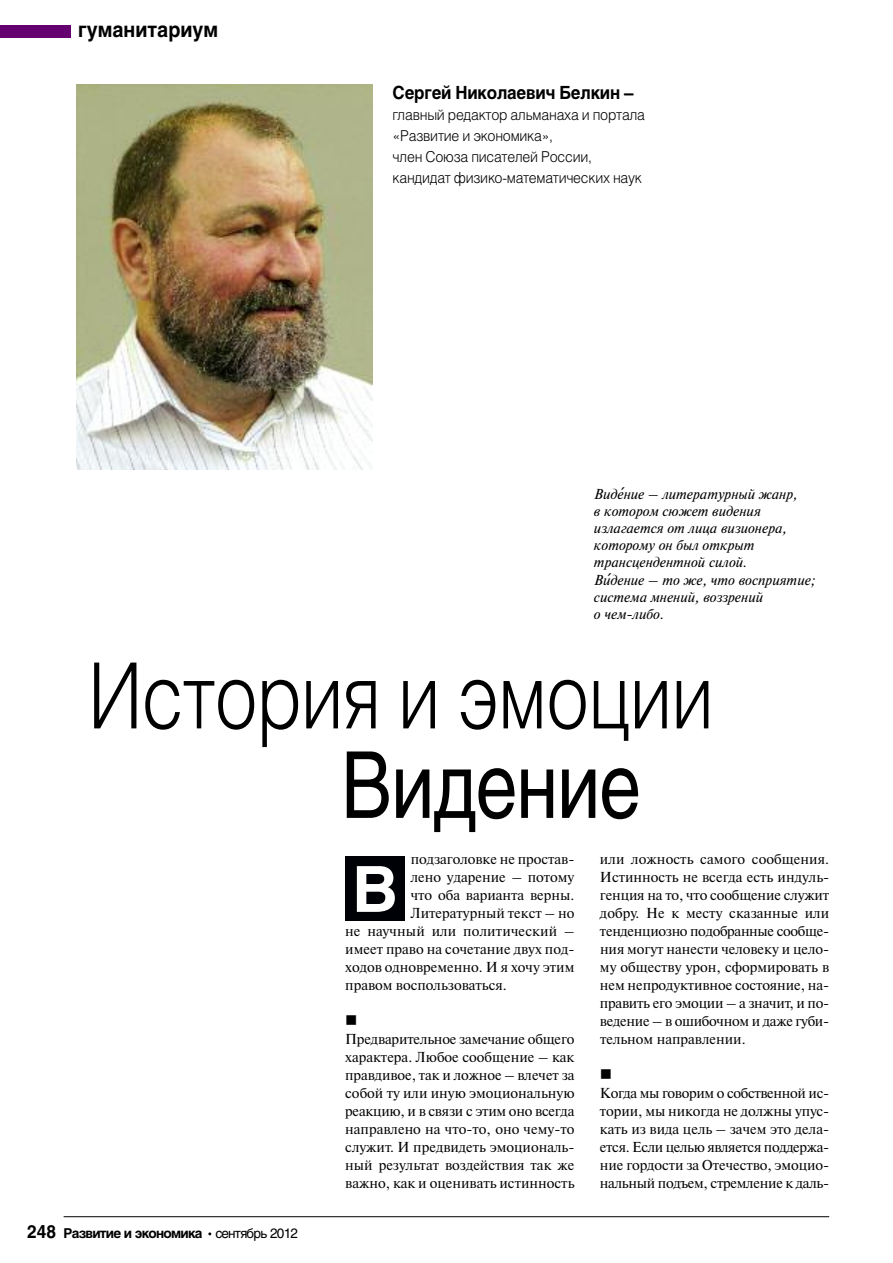
<style>
.page{position:relative;width:893px;height:1263px;background:#fff}
.page>*{position:absolute;margin:0;border:0;box-sizing:border-box;transform-origin:0 0}
.t1{font:300 91.5px "Helios";letter-spacing:-.01em;color:#000;scale:.82 1}
.t2{font:91.5px "Helios";letter-spacing:-.01em;color:#000;scale:.82 1}
.t3{font:700 63px "Helios";color:#fff}
.t4{font:700 21px "Helios";color:#000;scale:.93 1}
.t5{font:700 18px "Helios";letter-spacing:-.01em;color:#000;scale:.93 1}
.t6{font:16.5px "Wingdings";color:#000}
.t7{font:300 15px/21px "Helios";letter-spacing:-.015em;color:#000;scale:.93 1}
.t8{font:14.4px/18px "Newton C";color:#000;text-align:justify}
.t9{font:italic 14.4px/17.2px "Newton C";color:#000}
.t10{font:700 13.5px "Helios";letter-spacing:-.055em;color:#000}
.s1{font-family:"Tahoma"}
.s2{font-size:18px}
.s3{font-weight:400}
</style>
<div class="page">
<hr style="left:64px;top:1216px;width:765px;height:1px;background:#000">
<div style="left:0;top:26px;width:70px;height:12px;background:#64006f"></div>
<div style="left:345px;top:856px;width:60px;height:65px;background:#000107"></div>
<img style="left:77px;top:84px;width:295px;height:385px">
<h3 class="t4" style="left:78px;top:22px;width:152px">гуманитариум</h3>
<p class="t5" style="left:393px;top:86px;width:260px">Сергей Николаевич Белкин –</p>
<p class="t7" style="left:393px;top:106px;width:273px">главный редактор альманаха и портала «Развитие и экономика»,<br>член Союза писателей России, кандидат физико-математических наук</p>
<p class="t9" style="left:594px;top:485px;width:223px">Виде<span class="s1">́</span>ние – литературный жанр,<br>в котором сюжет видения излагается от лица визионера, которому он был открыт трансцендентной силой.<br>Ви<span class="s1">́</span>дение – то же, что восприятие;</p>
<p class="t9" style="left:594px;top:588px;width:171px">система мнений, воззрений о чем-либо.</p>
<h1 class="t1" style="left:88px;top:662px;width:764px">История и эмоции</h1>
<h1 class="t2" style="left:341px;top:751px;width:367px">Видение</h1>
<p class="t10" style="left:27px;top:1228px;width:272px"><span class="s2">248</span> Развитие и экономика <span class="s3">сентябрь 2012</span></p>
<p class="t8" style="left:411px;top:850px;width:165px">подзаголовке не простав-</p>
<p class="t8" style="left:411px;top:868px;width:165px">лено ударение – потому</p>
<p class="t8" style="left:411px;top:886px;width:165px">что оба варианта верны.</p>
<p class="t8" style="left:411px;top:904px;width:165px">Литературный текст – но</p>
<p class="t8" style="left:345px;top:922px;width:231px">не научный или политический –</p>
<p class="t8" style="left:345px;top:940px;width:231px">имеет право на сочетание двух под-</p>
<p class="t8" style="left:345px;top:958px;width:231px">ходов одновременно. И я хочу этим</p>
<p class="t8" style="left:345px;top:976px;width:163px">правом воспользоваться.</p>
<p class="t6" style="left:345px;top:1011px;width:14px">■</p>
<p class="t8" style="left:345px;top:1030px;width:231px">Предварительное замечание общего характера. Любое сообщение – как правдивое, так и ложное – влечет за собой ту или иную эмоциональную реакцию, и в связи с этим оно всегда направлено на что-то, оно чему-то служит. И предвидеть эмоциональ&shy;ный результат воздействия так же важно, как и оценивать истинность</p>
<h2 class="t3" style="left:352px;top:866px;width:47px">В</h2>
<p class="t8" style="left:600px;top:850px;width:231px">или ложность самого сообщения.<br>Истинность не всегда есть индуль&shy;генция на то, что сообщение служит добру. Не к месту сказанные или тенденциозно подобранные сообще&shy;ния могут нанести человеку и цело&shy;му обществу урон, сформировать в нем непродуктивное состояние, на&shy;править его эмоции – а значит, и по&shy;ведение – в ошибочном и даже губи&shy;тельном направлении.</p>
<p class="t6" style="left:600px;top:1065px;width:14px">■</p>
<p class="t8" style="left:600px;top:1084px;width:231px">Когда мы говорим о собственной ис&shy;тории, мы никогда не должны упус&shy;кать из вида цель – зачем это дела&shy;ется. Если целью является поддержа&shy;ние гордости за Отечество, эмоцио&shy;нальный подъем, стремление к даль-</p>
</div>
